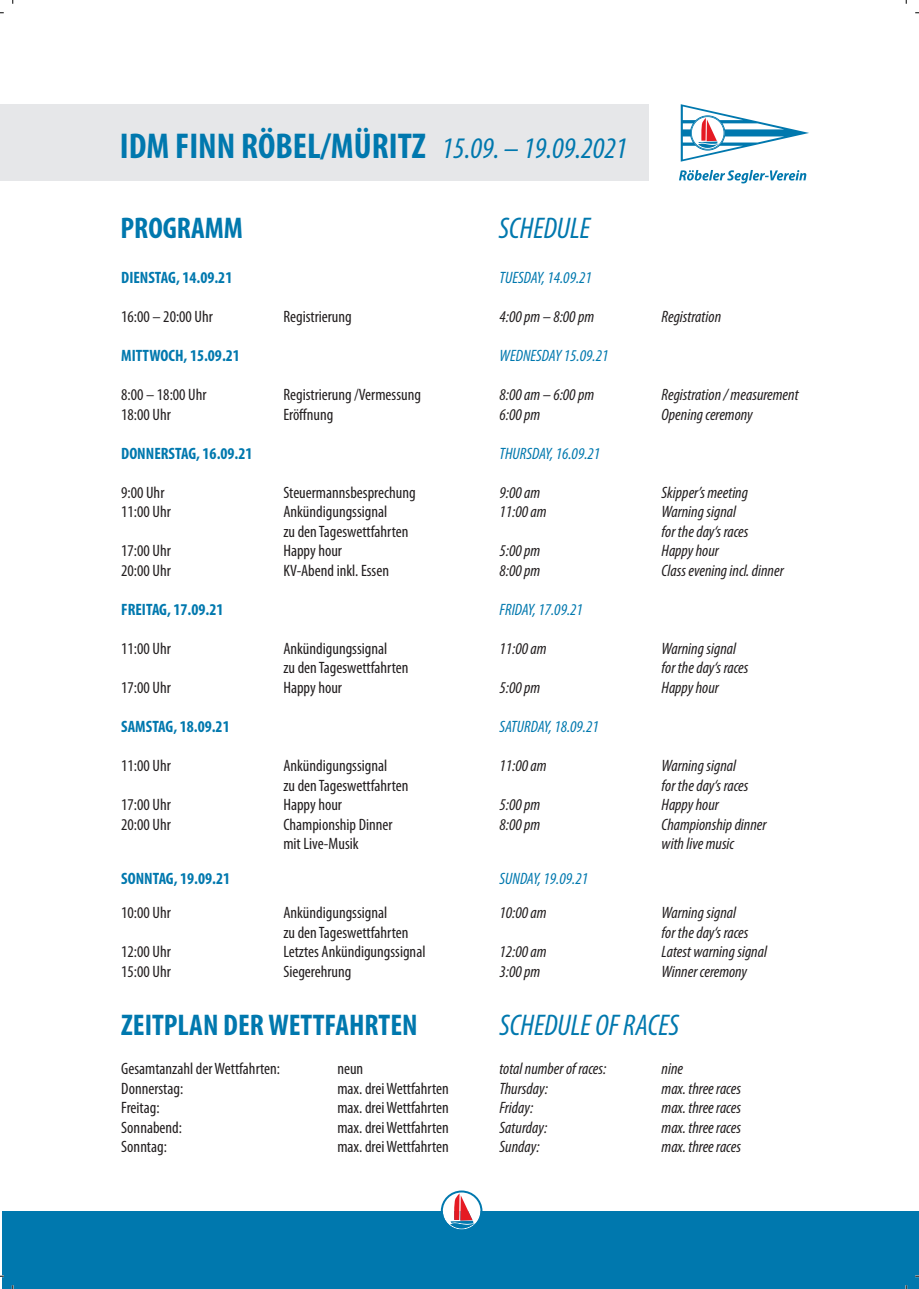
<style>
.page{position:relative;width:919px;height:1289px;background:#fff}
.page>*{position:absolute;margin:0;border:0;box-sizing:border-box;transform-origin:0 0}
.t1{font:700 condensed 36px "Myriad Pro";color:#0078ae}
.t2{font:700 condensed 30px "Myriad Pro";color:#0078ae}
.t3{font:italic condensed 30px "Myriad Pro";color:#0078ae}
.t4{font:condensed 16.5px "Myriad Pro";color:#231f20}
.t5{font:italic condensed 16.5px "Myriad Pro";color:#231f20}
.t6{font:700 condensed 16.5px "Myriad Pro";color:#0078ae}
.t7{font:italic condensed 16.5px "Myriad Pro";color:#0078ae}
.s1{font-weight:400;font-style:italic;font-size:30px}
</style>
<div class="page">
<div style="left:0;top:104px;width:648px;height:77px;background:#e6e7e9"></div>
<svg style="left:680px;top:104px;width:129px;height:58px"></svg>
<svg style="left:679px;top:170px;width:127px;height:13px"></svg>
<div style="left:2px;top:1210px;width:916px;height:78px;background:#0078ae"></div>
<svg style="left:441px;top:1190px;width:41px;height:40px"></svg>
<h1 class="t1" style="left:120px;top:123px;width:509px">IDM FINN RÖBEL/MÜRITZ <span class="s1">15.09. – 19.09.2021</span></h1>
<h2 class="t2" style="left:120px;top:209px;width:124px">PROGRAMM</h2>
<h2 class="t3" style="left:498px;top:210px;width:93px">SCHEDULE</h2>
<p class="t6" style="left:121px;top:267px;width:113px">DIENSTAG, 14.09.21</p>
<p class="t7" style="left:499px;top:268px;width:94px">TUESDAY, 14.09.21</p>
<p class="t4" style="left:121px;top:307px;width:93px">16:00 – 20:00 Uhr</p>
<p class="t4" style="left:283px;top:307px;width:70px">Registrierung</p>
<p class="t5" style="left:499px;top:307px;width:96px">4:00 pm – 8:00 pm</p>
<p class="t5" style="left:661px;top:307px;width:61px">Registration</p>
<p class="t6" style="left:121px;top:345px;width:120px">MITTWOCH, 15.09.21</p>
<p class="t7" style="left:499px;top:346px;width:110px">WEDNESDAY 15.09.21</p>
<p class="t4" style="left:121px;top:385px;width:87px">8:00 – 18:00 Uhr</p>
<p class="t4" style="left:283px;top:385px;width:139px">Registrierung /Vermessung</p>
<p class="t5" style="left:499px;top:385px;width:96px">8:00 am – 6:00 pm</p>
<p class="t5" style="left:661px;top:385px;width:139px">Registration / measurement</p>
<p class="t4" style="left:121px;top:404px;width:51px">18:00 Uhr</p>
<p class="t4" style="left:283px;top:404px;width:51px">Eröffnung</p>
<p class="t5" style="left:499px;top:404px;width:42px">6:00 pm</p>
<p class="t5" style="left:661px;top:404px;width:93px">Opening ceremony</p>
<p class="t6" style="left:121px;top:443px;width:133px">DONNERSTAG, 16.09.21</p>
<p class="t7" style="left:499px;top:443px;width:102px">THURSDAY, 16.09.21</p>
<p class="t4" style="left:121px;top:482px;width:45px">9:00 Uhr</p>
<p class="t4" style="left:283px;top:482px;width:134px">Steuermannsbesprechung</p>
<p class="t5" style="left:499px;top:482px;width:42px">9:00 am</p>
<p class="t5" style="left:661px;top:482px;width:88px">Skipper’s meeting</p>
<p class="t4" style="left:121px;top:502px;width:51px">11:00 Uhr</p>
<p class="t4" style="left:283px;top:502px;width:105px">Ankündigungssignal</p>
<p class="t5" style="left:499px;top:502px;width:49px">11:00 am</p>
<p class="t5" style="left:661px;top:502px;width:76px">Warning signal</p>
<p class="t4" style="left:283px;top:521px;width:127px">zu den Tageswettfahrten</p>
<p class="t5" style="left:661px;top:521px;width:88px">for the day‘s races</p>
<p class="t4" style="left:121px;top:541px;width:51px">17:00 Uhr</p>
<p class="t4" style="left:283px;top:541px;width:60px">Happy hour</p>
<p class="t5" style="left:499px;top:541px;width:42px">5:00 pm</p>
<p class="t5" style="left:661px;top:541px;width:59px">Happy hour</p>
<p class="t4" style="left:121px;top:560px;width:51px">20:00 Uhr</p>
<p class="t4" style="left:283px;top:560px;width:107px">KV-Abend inkl. Essen</p>
<p class="t5" style="left:499px;top:560px;width:42px">8:00 pm</p>
<p class="t5" style="left:661px;top:560px;width:124px">Class evening incl. dinner</p>
<p class="t6" style="left:121px;top:599px;width:104px">FREITAG, 17.09.21</p>
<p class="t7" style="left:499px;top:599px;width:85px">FRIDAY, 17.09.21</p>
<p class="t4" style="left:121px;top:638px;width:51px">11:00 Uhr</p>
<p class="t4" style="left:283px;top:638px;width:105px">Ankündigungssignal</p>
<p class="t5" style="left:499px;top:638px;width:49px">11:00 am</p>
<p class="t5" style="left:661px;top:638px;width:76px">Warning signal</p>
<p class="t4" style="left:283px;top:658px;width:127px">zu den Tageswettfahrten</p>
<p class="t5" style="left:661px;top:658px;width:88px">for the day‘s races</p>
<p class="t4" style="left:121px;top:677px;width:51px">17:00 Uhr</p>
<p class="t4" style="left:283px;top:677px;width:60px">Happy hour</p>
<p class="t5" style="left:499px;top:677px;width:42px">5:00 pm</p>
<p class="t5" style="left:661px;top:677px;width:59px">Happy hour</p>
<p class="t6" style="left:121px;top:716px;width:110px">SAMSTAG, 18.09.21</p>
<p class="t7" style="left:499px;top:716px;width:101px">SATURDAY, 18.09.21</p>
<p class="t4" style="left:121px;top:755px;width:51px">11:00 Uhr</p>
<p class="t4" style="left:283px;top:755px;width:105px">Ankündigungssignal</p>
<p class="t5" style="left:499px;top:755px;width:49px">11:00 am</p>
<p class="t5" style="left:661px;top:755px;width:76px">Warning signal</p>
<p class="t4" style="left:283px;top:775px;width:127px">zu den Tageswettfahrten</p>
<p class="t5" style="left:661px;top:775px;width:88px">for the day‘s races</p>
<p class="t4" style="left:121px;top:794px;width:51px">17:00 Uhr</p>
<p class="t4" style="left:283px;top:794px;width:60px">Happy hour</p>
<p class="t5" style="left:499px;top:794px;width:42px">5:00 pm</p>
<p class="t5" style="left:661px;top:794px;width:59px">Happy hour</p>
<p class="t4" style="left:121px;top:814px;width:51px">20:00 Uhr</p>
<p class="t4" style="left:283px;top:814px;width:111px">Championship Dinner</p>
<p class="t5" style="left:499px;top:814px;width:42px">8:00 pm</p>
<p class="t5" style="left:661px;top:814px;width:106px">Championship dinner</p>
<p class="t4" style="left:283px;top:833px;width:77px">mit Live-Musik</p>
<p class="t5" style="left:661px;top:833px;width:74px">with live music</p>
<p class="t6" style="left:121px;top:867px;width:110px">SONNTAG, 19.09.21</p>
<p class="t7" style="left:499px;top:868px;width:90px">SUNDAY, 19.09.21</p>
<p class="t4" style="left:121px;top:902px;width:51px">10:00 Uhr</p>
<p class="t4" style="left:283px;top:902px;width:105px">Ankündigungssignal</p>
<p class="t5" style="left:499px;top:902px;width:49px">10:00 am</p>
<p class="t5" style="left:661px;top:902px;width:76px">Warning signal</p>
<p class="t4" style="left:283px;top:922px;width:127px">zu den Tageswettfahrten</p>
<p class="t5" style="left:661px;top:922px;width:88px">for the day‘s races</p>
<p class="t4" style="left:121px;top:941px;width:51px">12:00 Uhr</p>
<p class="t4" style="left:283px;top:941px;width:144px">Letztes Ankündigungssignal</p>
<p class="t5" style="left:499px;top:941px;width:49px">12:00 am</p>
<p class="t5" style="left:661px;top:941px;width:107px">Latest warning signal</p>
<p class="t4" style="left:121px;top:961px;width:51px">15:00 Uhr</p>
<p class="t4" style="left:283px;top:961px;width:70px">Siegerehrung</p>
<p class="t5" style="left:499px;top:961px;width:42px">3:00 pm</p>
<p class="t5" style="left:661px;top:961px;width:87px">Winner ceremony</p>
<h2 class="t2" style="left:121px;top:1006px;width:298px">ZEITPLAN DER WETTFAHRTEN</h2>
<h2 class="t3" style="left:499px;top:1007px;width:181px">SCHEDULE OF RACES</h2>
<p class="t4" style="left:121px;top:1058px;width:160px">Gesamtanzahl der Wettfahrten:</p>
<p class="t4" style="left:337px;top:1058px;width:27px">neun</p>
<p class="t5" style="left:499px;top:1058px;width:108px">total number of races:</p>
<p class="t5" style="left:661px;top:1058px;width:23px">nine</p>
<p class="t4" style="left:121px;top:1078px;width:64px">Donnerstag:</p>
<p class="t4" style="left:337px;top:1078px;width:113px">max. drei Wettfahrten</p>
<p class="t5" style="left:499px;top:1078px;width:50px">Thursday:</p>
<p class="t5" style="left:661px;top:1078px;width:81px">max. three races</p>
<p class="t4" style="left:121px;top:1097px;width:40px">Freitag:</p>
<p class="t4" style="left:337px;top:1097px;width:113px">max. drei Wettfahrten</p>
<p class="t5" style="left:499px;top:1097px;width:35px">Friday:</p>
<p class="t5" style="left:661px;top:1097px;width:81px">max. three races</p>
<p class="t4" style="left:121px;top:1117px;width:62px">Sonnabend:</p>
<p class="t4" style="left:337px;top:1117px;width:113px">max. drei Wettfahrten</p>
<p class="t5" style="left:499px;top:1117px;width:49px">Saturday:</p>
<p class="t5" style="left:661px;top:1117px;width:81px">max. three races</p>
<p class="t4" style="left:121px;top:1136px;width:47px">Sonntag:</p>
<p class="t4" style="left:337px;top:1136px;width:113px">max. drei Wettfahrten</p>
<p class="t5" style="left:499px;top:1136px;width:42px">Sunday:</p>
<p class="t5" style="left:661px;top:1136px;width:81px">max. three races</p>
</div>
